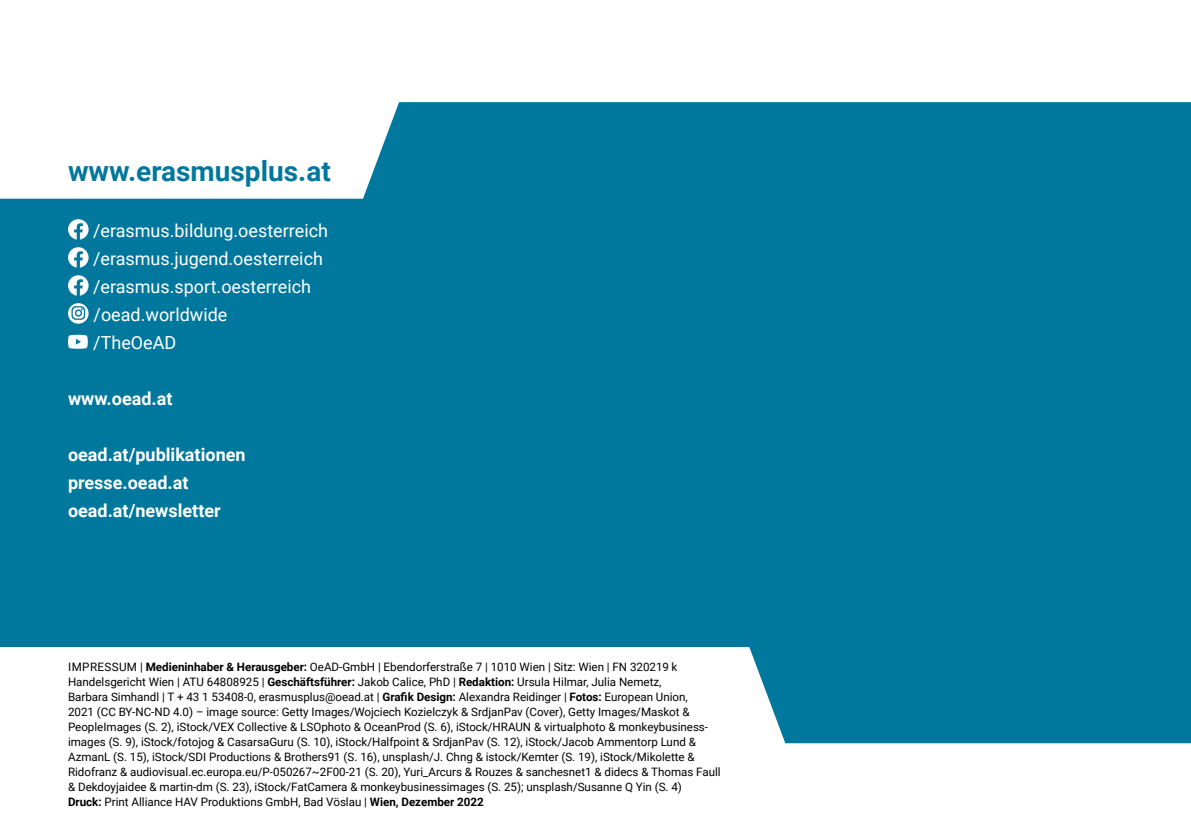
<style>
.page{position:relative;width:1191px;height:840px;background:#fff}
.page>*{position:absolute;margin:0;border:0;box-sizing:border-box;transform-origin:0 0}
.t1{font:700 28px "Roboto";color:#00789e}
.t2{font:18px/28px "Roboto";color:#fff}
.t3{font:700 18px/28px "Roboto";color:#fff}
.t4{font:11.6px/15px "Roboto";color:#000}
.s1{font-weight:700}
</style>
<div class="page">
<div style="left:0;top:102px;width:1191px;height:544px;background:#00789e"></div>
<svg style="left:0;top:646px;width:1191px;height:98px"></svg>
<svg style="left:68px;top:219px;width:21px;height:20px"></svg>
<svg style="left:68px;top:247px;width:21px;height:20px"></svg>
<svg style="left:68px;top:275px;width:21px;height:20px"></svg>
<svg style="left:68px;top:303px;width:21px;height:20px"></svg>
<svg style="left:68px;top:334px;width:20px;height:14px"></svg>
<h1 class="t1" style="left:68px;top:151px;width:264px">www.erasmusplus.at</h1>
<h2 class="t2" style="left:93px;top:215px;width:236px">/erasmus.bildung.oesterreich /erasmus.jugend.oesterreich /erasmus.sport.oesterreich /oead.worldwide<br>/TheOeAD</h2>
<h2 class="t3" style="left:68px;top:383px;width:106px">www.oead.at</h2>
<h2 class="t3" style="left:68px;top:439px;width:179px">oead.at/publikationen presse.oead.at oead.at/newsletter</h2>
<p class="t4" style="left:68px;top:658px;width:654px">IMPRESSUM | <span class="s1">Medieninhaber &amp; Herausgeber:</span> OeAD-GmbH | Ebendorferstraße 7 | 1010 Wien | Sitz: Wien | FN 320219 k Handelsgericht Wien | ATU 64808925 | <span class="s1">Geschäftsführer:</span> Jakob Calice, PhD | <span class="s1">Redaktion:</span> Ursula Hilmar, Julia Nemetz,<br>Barbara Simhandl | T + 43 1 53408-0, erasmusplus@oead.at | <span class="s1">Grafik Design:</span> Alexandra Reidinger | <span class="s1">Fotos:</span> European Union,<br>2021 (CC BY-NC-ND 4.0) – image source: Getty Images/Wojciech Kozielczyk &amp; SrdjanPav (Cover), Getty Images/Maskot &amp; PeopleImages (S. 2), iStock/VEX Collective &amp; LSOphoto &amp; OceanProd (S. 6), iStock/HRAUN &amp; virtualphoto &amp; monkeybusiness&shy;images (S. 9), iStock/fotojog &amp; CasarsaGuru (S. 10), iStock/Halfpoint &amp; SrdjanPav (S. 12), iStock/Jacob Ammentorp Lund &amp; AzmanL (S. 15), iStock/SDI Productions &amp; Brothers91 (S. 16), unsplash/J. Chng &amp; istock/Kemter (S. 19), iStock/Mikolette &amp; Ridofranz &amp; audiovisual.ec.europa.eu/P-050267~2F00-21 (S. 20), Yuri_Arcurs &amp; Rouzes &amp; sanchesnet1 &amp; didecs &amp; Thomas Faull &amp; Dekdoyjaidee &amp; martin-dm (S. 23), iStock/FatCamera &amp; monkeybusinessimages (S. 25); unsplash/Susanne Q Yin (S. 4)<br><span class="s1">Druck:</span> Print Alliance HAV Produktions GmbH, Bad Vöslau | <span class="s1">Wien, Dezember 2022</span></p>
</div>
